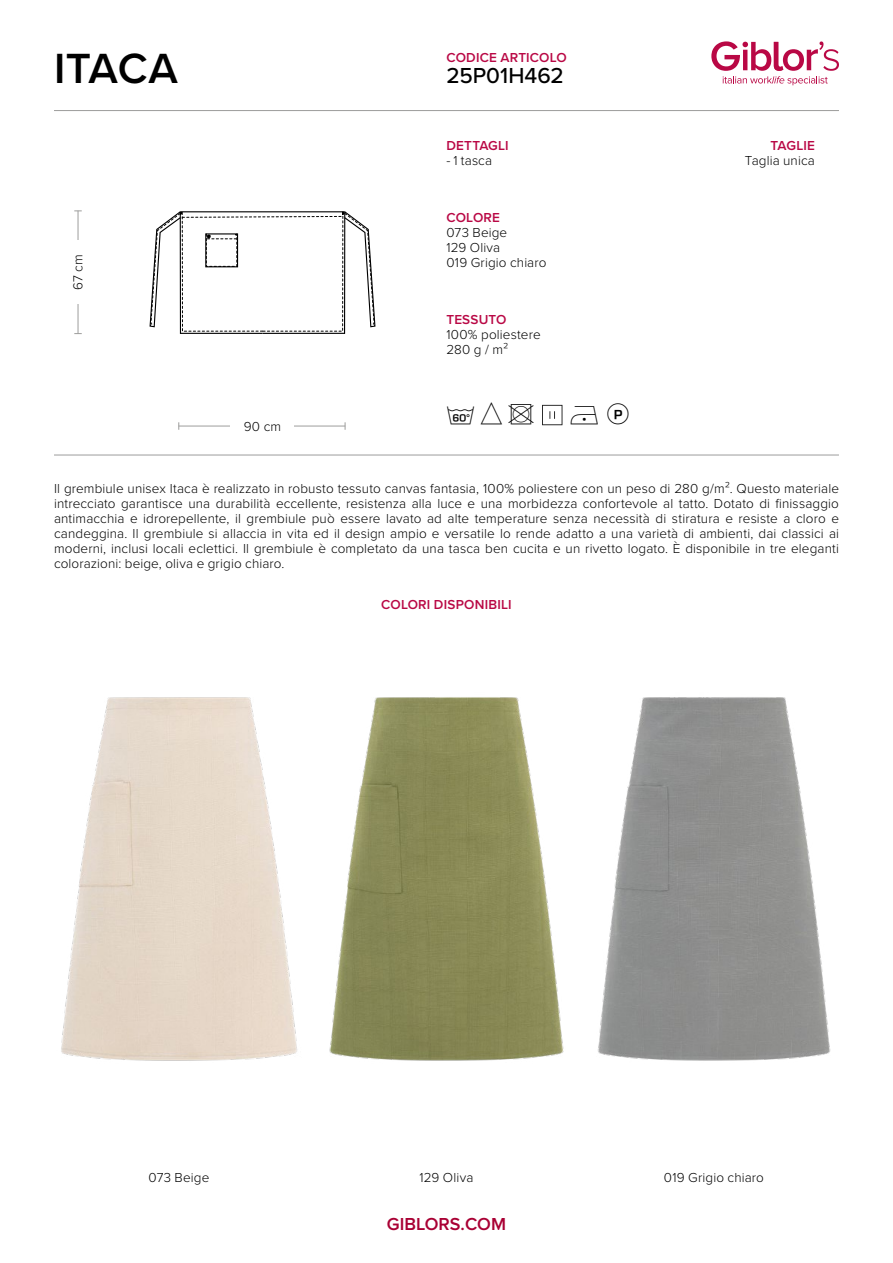
<style>
.page{position:relative;width:893px;height:1263px;background:#fff}
.page>*{position:absolute;margin:0;border:0;box-sizing:border-box;transform-origin:0 0}
.t1{font:600 43.8px "Proxima Nova";color:#000}
.t2{font:500 22.5px "Proxima Nova";color:#000}
.t3{font:600 18px "Proxima Nova";color:#a90034}
.t4{font:300 13.5px/15px "Proxima Nova";letter-spacing:.01em;color:#000}
.t5{font:600 13.5px "Proxima Nova";letter-spacing:.015em;color:#b90845}
</style>
<div class="page">
<svg style="left:711px;top:41px;width:128px;height:44px"></svg>
<hr style="left:54px;top:110px;width:785px;height:1px;background:#9d9d9c">
<hr style="left:54px;top:455px;width:785px;height:1px;background:#9d9d9c">
<hr style="left:78px;top:211px;width:1px;height:123px;background:#9d9d9c">
<div style="left:72px;top:240px;width:10px;height:64px;background:#fff"></div>
<svg style="left:149px;top:211px;width:227px;height:123px"></svg>
<img style="left:61px;top:697px;width:770px;height:364px">
<hr style="left:179px;top:426px;width:166px;height:1px;background:#9d9d9c">
<div style="left:231px;top:420px;width:63px;height:10px;background:#fff"></div>
<svg style="left:542px;top:405px;width:20px;height:20px"></svg>
<h1 class="t1" style="left:54px;top:36px;width:126px">ITACA</h1>
<p class="t5" style="left:446px;top:48px;width:122px">CODICE ARTICOLO</p>
<h2 class="t2" style="left:446px;top:59px;width:119px">25P01H462</h2>
<p class="t4" style="left:70px;top:290px;width:37px;rotate:-90deg">67 cm</p>
<p class="t4" style="left:244px;top:418px;width:39px">90 cm</p>
<p class="t5" style="left:446px;top:136px;width:64px">DETTAGLI</p>
<p class="t4" style="left:446px;top:152px;width:47px">- 1 tasca</p>
<p class="t5" style="left:446px;top:208px;width:55px">COLORE</p>
<p class="t4" style="left:446px;top:224px;width:101px">073 Beige<br>129 Oliva<br>019 Grigio chiaro</p>
<p class="t5" style="left:446px;top:310px;width:61px">TESSUTO</p>
<p class="t4" style="left:446px;top:326px;width:96px">100% poliestere<br>280 g / m²</p>
<p class="t5" style="left:770px;top:136px;width:46px">TAGLIE</p>
<p class="t4" style="left:745px;top:152px;width:71px">Taglia unica</p>
<p class="t4" style="left:54px;top:480px;width:787px;text-align:justify">Il grembiule unisex Itaca è realizzato in robusto tessuto canvas fantasia, 100% poliestere con un peso di 280 g/m². Questo materiale intrecciato garantisce una durabilità eccellente, resistenza alla luce e una morbidezza confortevole al tatto. Dotato di finissaggio antimacchia e idrorepellente, il grembiule può essere lavato ad alte temperature senza necessità di stiratura e resiste a cloro e candeggina. Il grembiule si allaccia in vita ed il design ampio e versatile lo rende adatto a una varietà di ambienti, dai classici ai moderni, inclusi locali eclettici. Il grembiule è completato da una tasca ben cucita e un rivetto logato. È disponibile in tre eleganti colorazioni: beige, oliva e grigio chiaro.</p>
<p class="t5" style="left:381px;top:595px;width:132px">COLORI DISPONIBILI</p>
<p class="t4" style="left:149px;top:1169px;width:62px">073 Beige</p>
<p class="t4" style="left:420px;top:1169px;width:55px">129 Oliva</p>
<p class="t4" style="left:664px;top:1169px;width:101px">019 Grigio chiaro</p>
<h3 class="t3" style="left:387px;top:1210px;width:121px">GIBLORS.COM</h3>
</div>
